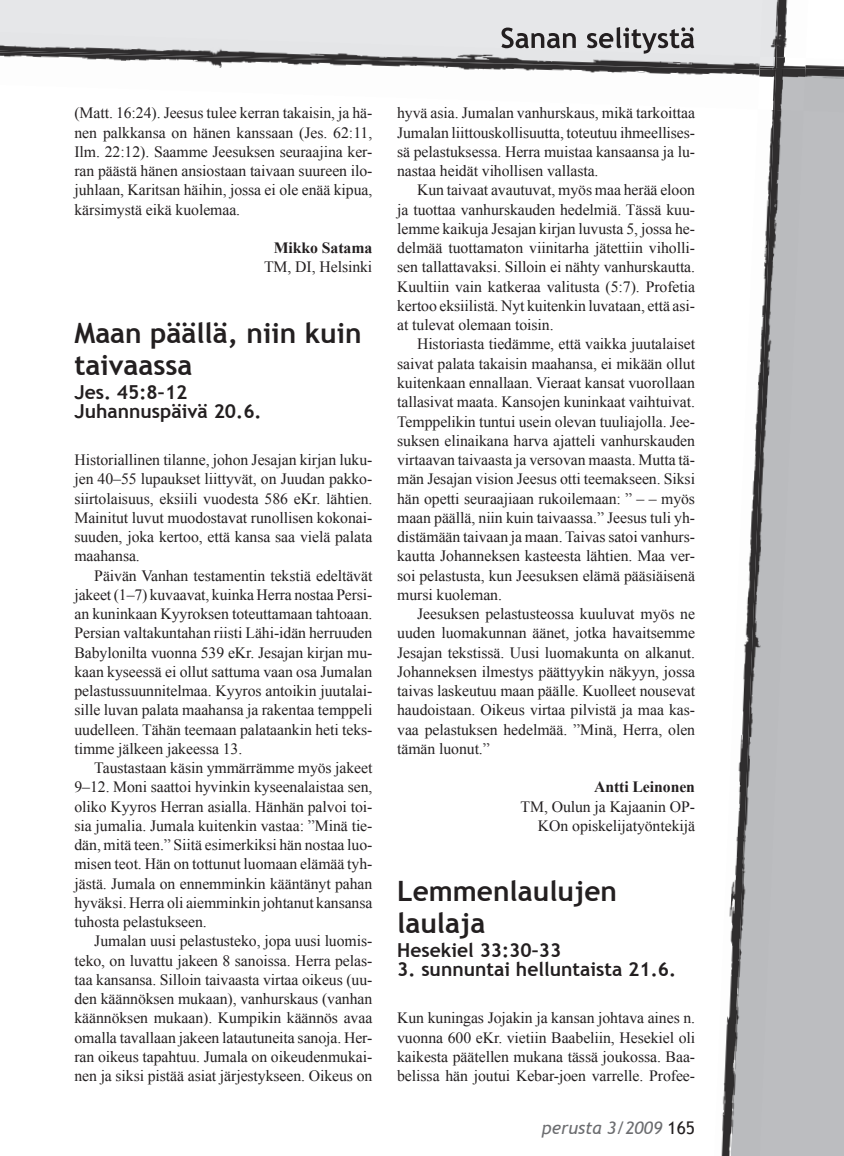
<style>
.page{position:relative;width:844px;height:1156px;background:#fff}
.page>*{position:absolute;margin:0;border:0;box-sizing:border-box;transform-origin:0 0}
.t1{font:700 28px/31.5px "Trebuchet MS";color:#231f20}
.t2{font:700 19.25px/19.2px "Trebuchet MS";color:#231f20}
.t3{font:italic 17.5px "Trebuchet MS";color:#6c6d70}
.t4{font:15.75px/19.2px "Times New Roman";letter-spacing:-.005em;color:#231f20;text-align:justify}
.t5{font:700 15.75px "Times New Roman";letter-spacing:-.005em;color:#231f20}
.s1{font-style:normal;color:#231f20}
</style>
<div class="page">
<div style="left:809px;top:113px;width:34px;height:1043px;background:#bcbdc0"></div>
<div style="left:0;top:0;width:712px;height:32px;background:#e6e7e9"></div>
<img style="left:525px;top:65px;width:318px;height:10px">
<img style="left:809px;top:69px;width:34px;height:44px">
<img style="left:0;top:32px;width:712px;height:38px">
<img style="left:712px;top:0;width:97px;height:1156px">
<img style="left:730px;top:110px;width:73px;height:1046px">
<img style="left:759px;top:0;width:19px;height:57px">
<img style="left:757px;top:57px;width:48px;height:53px">
<svg style="left:773px;top:57px;width:3px;height:13px"></svg>
<img style="left:774px;top:68px;width:31px;height:43px">
<img style="left:759px;top:57px;width:14px;height:13px">
<svg style="left:501px;top:27px;width:193px;height:27px;background:#aeaeaf"></svg>
<p class="t4" style="left:74px;top:104px;width:299px">(Matt. 16:24). Jeesus tulee kerran takaisin, ja hä&shy;nen palkkansa on hänen kanssaan (Jes. 62:11, Ilm. 22:12). Saamme Jeesuksen seuraajina ker&shy;ran päästä hänen ansiostaan taivaan suureen ilo&shy;juhlaan, Karitsan häihin, jossa ei ole enää kipua, kärsimystä eikä kuolemaa.</p>
<p class="t5" style="left:274px;top:239px;width:100px">Mikko Satama</p>
<p class="t4" style="left:264px;top:258px;width:110px">TM, DI, Helsinki</p>
<h1 class="t1" style="left:74px;top:317px;width:288px">Maan päällä, niin kuin taivaassa</h1>
<p class="t2" style="left:74px;top:382px;width:189px">Jes. 45:8–12<br>Juhannuspäivä 20.6.</p>
<p class="t4" style="left:74px;top:450px;width:299px">Historiallinen tilanne, johon Jesajan kirjan luku&shy;jen 40–55 lupaukset liittyvät, on Juudan pakko&shy;siirtolaisuus, eksiili vuodesta 586 eKr. lähtien.<br>Mainitut luvut muodostavat runollisen kokonai&shy;suuden, joka kertoo, että kansa saa vielä palata maahansa.</p>
<p class="t4" style="left:74px;top:566px;width:299px;text-indent:20px">Päivän Vanhan testamentin tekstiä edeltävät jakeet (1–7) kuvaavat, kuinka Herra nostaa Persi&shy;an kuninkaan Kyyroksen toteuttamaan tahtoaan.<br>Persian valtakuntahan riisti Lähi-idän herruuden Babylonilta vuonna 539 eKr. Jesajan kirjan mu&shy;kaan kyseessä ei ollut sattuma vaan osa Jumalan pelastussuunnitelmaa. Kyyros antoikin juutalai&shy;sille luvan palata maahansa ja rakentaa temppeli uudelleen. Tähän teemaan palataankin heti teks&shy;timme jälkeen jakeessa 13.</p>
<p class="t4" style="left:74px;top:758px;width:299px;text-indent:20px">Taustastaan käsin ymmärrämme myös jakeet 9–12. Moni saattoi hyvinkin kyseenalaistaa sen, oliko Kyyros Herran asialla. Hänhän palvoi toi&shy;sia jumalia. Jumala kuitenkin vastaa: ”Minä tie&shy;dän, mitä teen.” Siitä esimerkiksi hän nostaa luo&shy;misen teot. Hän on tottunut luomaan elämää tyh&shy;jästä. Jumala on ennemminkin kääntänyt pahan hyväksi. Herra oli aiemminkin johtanut kansansa tuhosta pelastukseen.</p>
<p class="t4" style="left:74px;top:931px;width:299px;text-indent:20px">Jumalan uusi pelastusteko, jopa uusi luomis&shy;teko, on luvattu jakeen 8 sanoissa. Herra pelas&shy;taa kansansa. Silloin taivaasta virtaa oikeus (uu&shy;den käännöksen mukaan), vanhurskaus (vanhan käännöksen mukaan). Kumpikin käännös avaa omalla tavallaan jakeen latautuneita sanoja. Her&shy;ran oikeus tapahtuu. Jumala on oikeudenmukai&shy;nen ja siksi pistää asiat järjestykseen. Oikeus on</p>
<p class="t4" style="left:397px;top:104px;width:299px">hyvä asia. Jumalan vanhurskaus, mikä tarkoittaa Jumalan liittouskollisuutta, toteutuu ihmeellises&shy;sä pelastuksessa. Herra muistaa kansaansa ja lu&shy;nastaa heidät vihollisen vallasta.</p>
<p class="t4" style="left:397px;top:181px;width:299px;text-indent:20px">Kun taivaat avautuvat, myös maa herää eloon ja tuottaa vanhurskauden hedelmiä. Tässä kuu&shy;lemme kaikuja Jesajan kirjan luvusta 5, jossa he&shy;delmää tuottamaton viinitarha jätettiin viholli&shy;sen tallattavaksi. Silloin ei nähty vanhurskautta.<br>Kuultiin vain katkeraa valitusta (5:7). Profetia kertoo eksiilistä. Nyt kuitenkin luvataan, että asi&shy;at tulevat olemaan toisin.</p>
<p class="t4" style="left:397px;top:335px;width:299px;text-indent:20px">Historiasta tiedämme, että vaikka juutalaiset saivat palata takaisin maahansa, ei mikään ollut kuitenkaan ennallaan. Vieraat kansat vuorollaan tallasivat maata. Kansojen kuninkaat vaihtuivat.<br>Temppelikin tuntui usein olevan tuuliajolla. Jee&shy;suksen elinaikana harva ajatteli vanhurskauden virtaavan taivaasta ja versovan maasta. Mutta tä&shy;män Jesajan vision Jeesus otti teemakseen. Siksi hän opetti seuraajiaan rukoilemaan: ” – – myös maan päällä, niin kuin taivaassa.” Jeesus tuli yh&shy;distämään taivaan ja maan. Taivas satoi vanhurs&shy;kautta Johanneksen kasteesta lähtien. Maa ver&shy;soi pelastusta, kun Jeesuksen elämä pääsiäisenä mursi kuoleman.</p>
<p class="t4" style="left:397px;top:604px;width:299px;text-indent:20px">Jeesuksen pelastusteossa kuuluvat myös ne uuden luomakunnan äänet, jotka havaitsemme Jesajan tekstissä. Uusi luomakunta on alkanut.<br>Johanneksen ilmestys päättyykin näkyyn, jossa taivas laskeutuu maan päälle. Kuolleet nousevat haudoistaan. Oikeus virtaa pilvistä ja maa kas&shy;vaa pelastuksen hedelmää. ”Minä, Herra, olen tämän luonut.”</p>
<p class="t5" style="left:594px;top:778px;width:102px">Antti Leinonen</p>
<p class="t4" style="left:520px;top:796px;width:176px;text-align:right">TM, Oulun ja Kajaanin OP-<br>KOn opiskelijatyöntekijä</p>
<h1 class="t1" style="left:397px;top:876px;width:221px">Lemmenlaulujen laulaja</h1>
<p class="t2" style="left:397px;top:940px;width:166px">Hesekiel 33:30–33</p>
<p class="t2" style="left:397px;top:960px;width:280px">3. sunnuntai helluntaista 21.6.</p>
<p class="t4" style="left:397px;top:1008px;width:299px">Kun kuningas Jojakin ja kansan johtava aines n. vuonna 600 eKr. vietiin Baabeliin, Hesekiel oli kaikesta päätellen mukana tässä joukossa. Baa&shy;belissa hän joutui Kebar-joen varrelle. Profee-</p>
<p class="t3" style="left:542px;top:1117px;width:154px">perusta 3/2009 <span class="s1">165</span></p>
</div>
